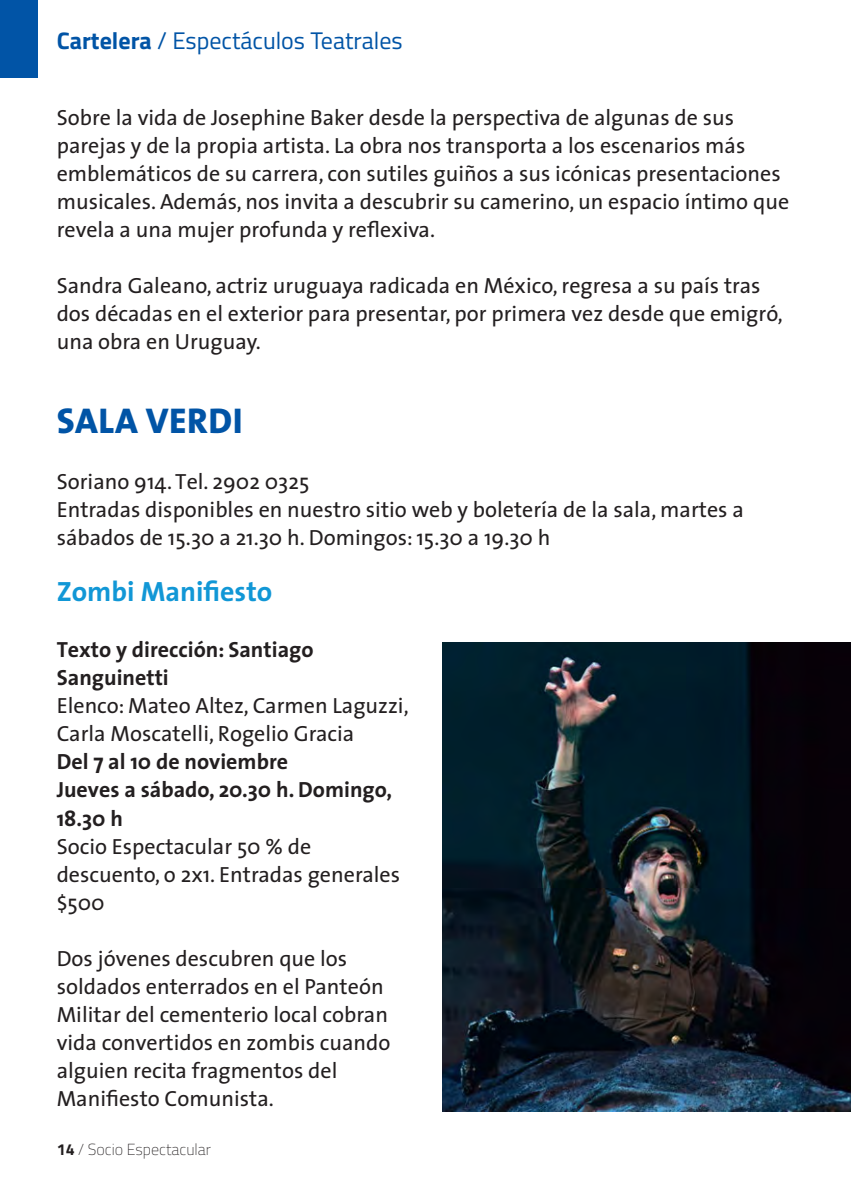
<style>
.page{position:relative;width:851px;height:1191px;background:#fff}
.page>*{position:absolute;margin:0;border:0;box-sizing:border-box;transform-origin:0 0}
.t1{font:800 36px "The Sans";letter-spacing:.015em;color:#0154a6}
.t2{font:700 28px "The Sans";color:#1197d6}
.t3{font:24px "Titillium Web";color:#0154a6}
.Normal__Web{font:22px/28px "The Sans";color:#231f20}
.t4{font:700 22px/28px "The Sans";color:#231f20}
.t5{font:200 16px "Titillium Web";color:#231f20}
.s1{font-weight:700}
</style>
<div class="page">
<div style="left:0;top:0;width:38px;height:77px;background:#0154a6"></div>
<img style="left:442px;top:642px;width:408px;height:469px">
<p class="t3" style="left:57px;top:23px;width:347px"><span class="s1">Cartelera</span> / Espectáculos Teatrales</p>
<p class="Normal__Web" style="left:57px;top:103px;width:733px">Sobre la vida de Josephine Baker desde la perspectiva de algunas de sus parejas y de la propia artista. La obra nos transporta a los escenarios más emblemáticos de su carrera, con sutiles guiños a sus icónicas presentaciones musicales. Además, nos invita a descubrir su camerino, un espacio íntimo que revela a una mujer profunda y reflexiva.</p>
<p class="Normal__Web" style="left:57px;top:271px;width:727px">Sandra Galeano, actriz uruguaya radicada en México, regresa a su país tras dos décadas en el exterior para presentar, por primera vez desde que emigró, una obra en Uruguay.</p>
<p class="t1" style="left:57px;top:391px;width:187px">SALA VERDI</p>
<p class="Normal__Web" style="left:57px;top:467px;width:254px">Soriano 914. Tel. 2902 0325</p>
<p class="Normal__Web" style="left:57px;top:495px;width:688px">Entradas disponibles en nuestro sitio web y boletería de la sala, martes a sábados de 15.30 a 21.30 h. Domingos: 15.30 a 19.30 h</p>
<p class="t2" style="left:57px;top:568px;width:217px">Zombi Manifiesto</p>
<p class="t4" style="left:57px;top:635px;width:258px">Texto y dirección: Santiago<br>Sanguinetti</p>
<p class="Normal__Web" style="left:57px;top:691px;width:353px">Elenco: Mateo Altez, Carmen Laguzzi,<br>Carla Moscatelli, Rogelio Gracia</p>
<p class="t4" style="left:57px;top:747px;width:233px">Del 7 al 10 de noviembre</p>
<p class="t4" style="left:57px;top:775px;width:337px">Jueves a sábado, 20.30 h. Domingo,<br>18.30 h</p>
<p class="Normal__Web" style="left:57px;top:831px;width:345px">Socio Espectacular 50 % de descuento, o 2x1. Entradas generales $500</p>
<p class="Normal__Web" style="left:57px;top:943px;width:335px">Dos jóvenes descubren que los soldados enterrados en el Panteón<br>Militar del cementerio local cobran vida convertidos en zombis cuando alguien recita fragmentos del<br>Manifiesto Comunista.</p>
<p class="t5" style="left:57px;top:1138px;width:156px"><span class="s1">14</span> / Socio Espectacular</p>
</div>
